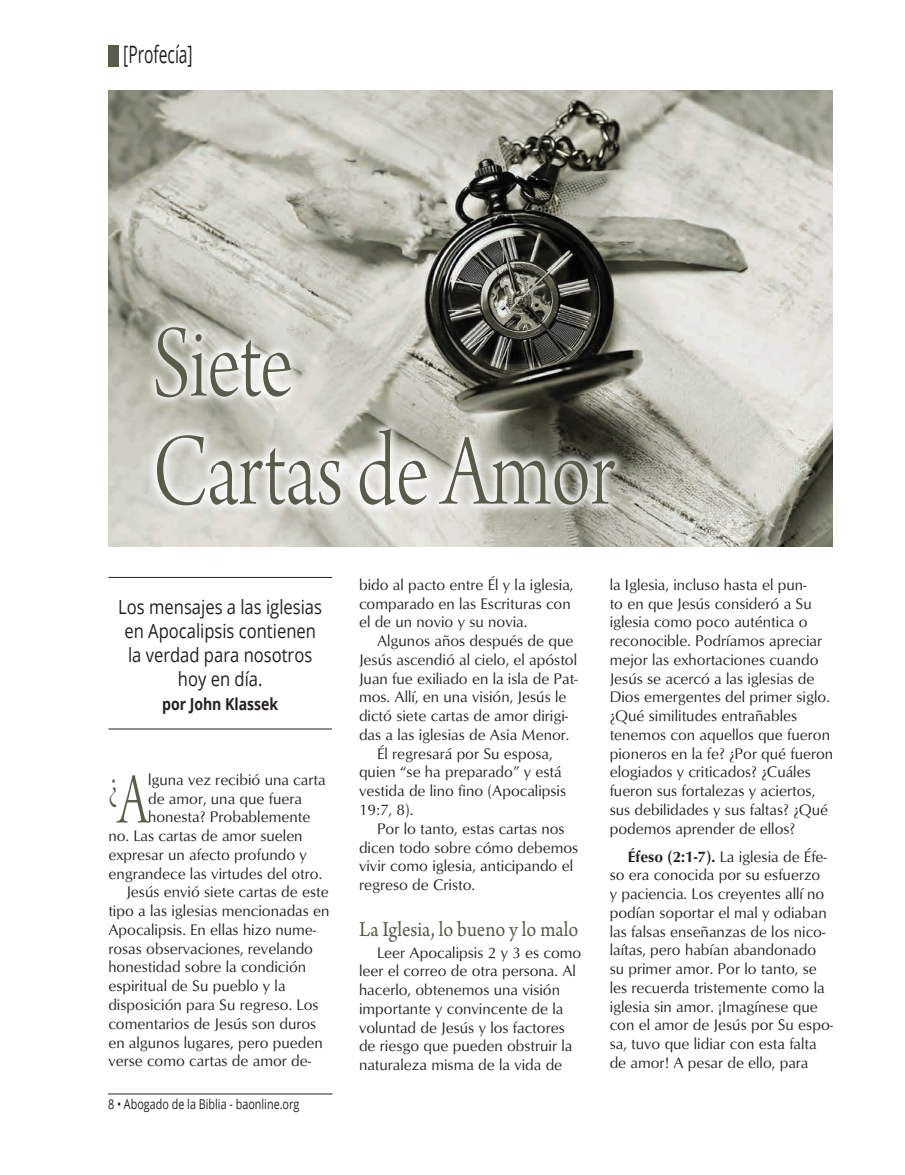
<style>
.page{position:relative;width:905px;height:1175px;background:#fff}
.page>*{position:absolute;margin:0;border:0;box-sizing:border-box;transform-origin:0 0}
.Article_-_Title_-_Ar{font:108px "Arno Pro Light Display";color:#595b4b;scale:.8 1}
.Article_-_Main_text{font:44.7px "Arno Pro Light Display";color:#595b4b;scale:.7 1}
.Article_-_Header{font:24px "Open Sans";color:#231f20;scale:.65 1}
.Article_-_Subhead{font:22.5px "Arno Pro";color:#595b4b;scale:.9 1}
.Article_-_Tagline{font:19.5px/24px "Open Sans";color:#231f20;text-align:center;scale:.85 1}
.Article_-_Tagline-2{font:700 16.5px "Open Sans";color:#231f20;scale:.85 1}
.Article_-_Main_text-2{font:15.75px/18.8px "Optimum";color:#231f20}
.t1{font:13.5px "Open Sans";color:#231f20;scale:.8 1}
.s1{font-size:76.65px}
.s2{font-weight:700}
</style>
<div class="page">
<hr style="left:108px;top:1093px;width:224px;height:1px;background:#231f20">
<hr style="left:108px;top:577px;width:224px;height:1px;background:#231f20">
<hr style="left:108px;top:728px;width:224px;height:1px;background:#231f20">
<img style="left:108px;top:90px;width:724px;height:456px">
<svg style="left:145px;top:316px;width:481px;height:200px;background:#b1b0a8"></svg>
<div style="left:108px;top:45px;width:11px;height:21px;background:#595b4b"></div>
<p class="Article_-_Header" style="left:123px;top:38px;width:108px">[Profecía]</p>
<p class="Article_-_Title_-_Ar" style="left:153px;top:305px;width:176px">Siete</p>
<p class="Article_-_Title_-_Ar" style="left:153px;top:413px;width:579px">Cartas de Amor</p>
<p class="Article_-_Tagline" style="left:118px;top:594px;width:241px">Los mensajes a las iglesias en Apocalipsis contienen la verdad para nosotros hoy en día.</p>
<p class="Article_-_Tagline-2" style="left:162px;top:692px;width:138px">por John Klassek</p>
<p class="Article_-_Main_text" style="left:108px;top:759px;width:58px">¿<span class="s1">A</span></p>
<p class="Article_-_Main_text-2" style="left:148px;top:769px;width:179px">lguna vez recibió una carta</p>
<p class="Article_-_Main_text-2" style="left:148px;top:788px;width:155px">de amor, una que fuera</p>
<p class="Article_-_Main_text-2" style="left:148px;top:807px;width:164px">honesta? Probablemente</p>
<p class="Article_-_Main_text-2" style="left:108px;top:826px;width:196px">no. Las cartas de amor suelen</p>
<p class="Article_-_Main_text-2" style="left:108px;top:844px;width:200px">expresar un afecto profundo y</p>
<p class="Article_-_Main_text-2" style="left:108px;top:863px;width:215px">engrandece las virtudes del otro.</p>
<p class="Article_-_Main_text-2" style="left:108px;top:882px;width:223px;text-indent:18px">Jesús envió siete cartas de este tipo a las iglesias mencionadas en<br>Apocalipsis. En ellas hizo nume&shy;rosas observaciones, revelando honestidad sobre la condición espiritual de Su pueblo y la disposición para Su regreso. Los comentarios de Jesús son duros en algunos lugares, pero pueden verse como cartas de amor de-</p>
<p class="t1" style="left:108px;top:1094px;width:241px">8 • Abogado de la Biblia - baonline.org</p>
<p class="Article_-_Main_text-2" style="left:359px;top:574px;width:216px">bido al pacto entre Él y la iglesia, comparado en las Escrituras con el de un novio y su novia.</p>
<p class="Article_-_Main_text-2" style="left:359px;top:631px;width:220px;text-indent:18px">Algunos años después de que<br>Jesús ascendió al cielo, el apóstol<br>Juan fue exiliado en la isla de Pat&shy;mos. Allí, en una visión, Jesús le dictó siete cartas de amor dirigi&shy;das a las iglesias de Asia Menor.</p>
<p class="Article_-_Main_text-2" style="left:359px;top:743px;width:209px;text-indent:18px">Él regresará por Su esposa, quien “se ha preparado” y está vestida de lino fino (Apocalipsis<br>19:7, 8).</p>
<p class="Article_-_Main_text-2" style="left:359px;top:818px;width:221px;text-indent:18px">Por lo tanto, estas cartas nos dicen todo sobre cómo debemos vivir como iglesia, anticipando el regreso de Cristo.</p>
<p class="Article_-_Subhead" style="left:359px;top:916px;width:245px">La Iglesia, lo bueno y lo malo</p>
<p class="Article_-_Main_text-2" style="left:359px;top:942px;width:224px;text-indent:18px">Leer Apocalipsis 2 y 3 es como leer el correo de otra persona. Al hacerlo, obtenemos una visión importante y convincente de la voluntad de Jesús y los factores de riesgo que pueden obstruir la naturaleza misma de la vida de</p>
<p class="Article_-_Main_text-2" style="left:609px;top:574px;width:225px">la Iglesia, incluso hasta el pun-<br>to en que Jesús consideró a Su iglesia como poco auténtica o reconocible. Podríamos apreciar mejor las exhortaciones cuando<br>Jesús se acercó a las iglesias de<br>Dios emergentes del primer siglo. ¿Qué similitudes entrañables tenemos con aquellos que fueron pioneros en la fe? ¿Por qué fueron elogiados y criticados? ¿Cuáles fueron sus fortalezas y aciertos, sus debilidades y sus faltas? ¿Qué podemos aprender de ellos?</p>
<p class="Article_-_Main_text-2" style="left:609px;top:846px;width:225px;text-indent:18px"><span class="s2">Éfeso (2:1-7).</span> La iglesia de Éfe&shy;so era conocida por su esfuerzo<br>y paciencia. Los creyentes allí no podían soportar el mal y odiaban las falsas enseñanzas de los nico&shy;laítas, pero habían abandonado su primer amor. Por lo tanto, se les recuerda tristemente como la iglesia sin amor. ¡Imagínese que con el amor de Jesús por Su espo&shy;sa, tuvo que lidiar con esta falta de amor! A pesar de ello, para</p>
</div>
